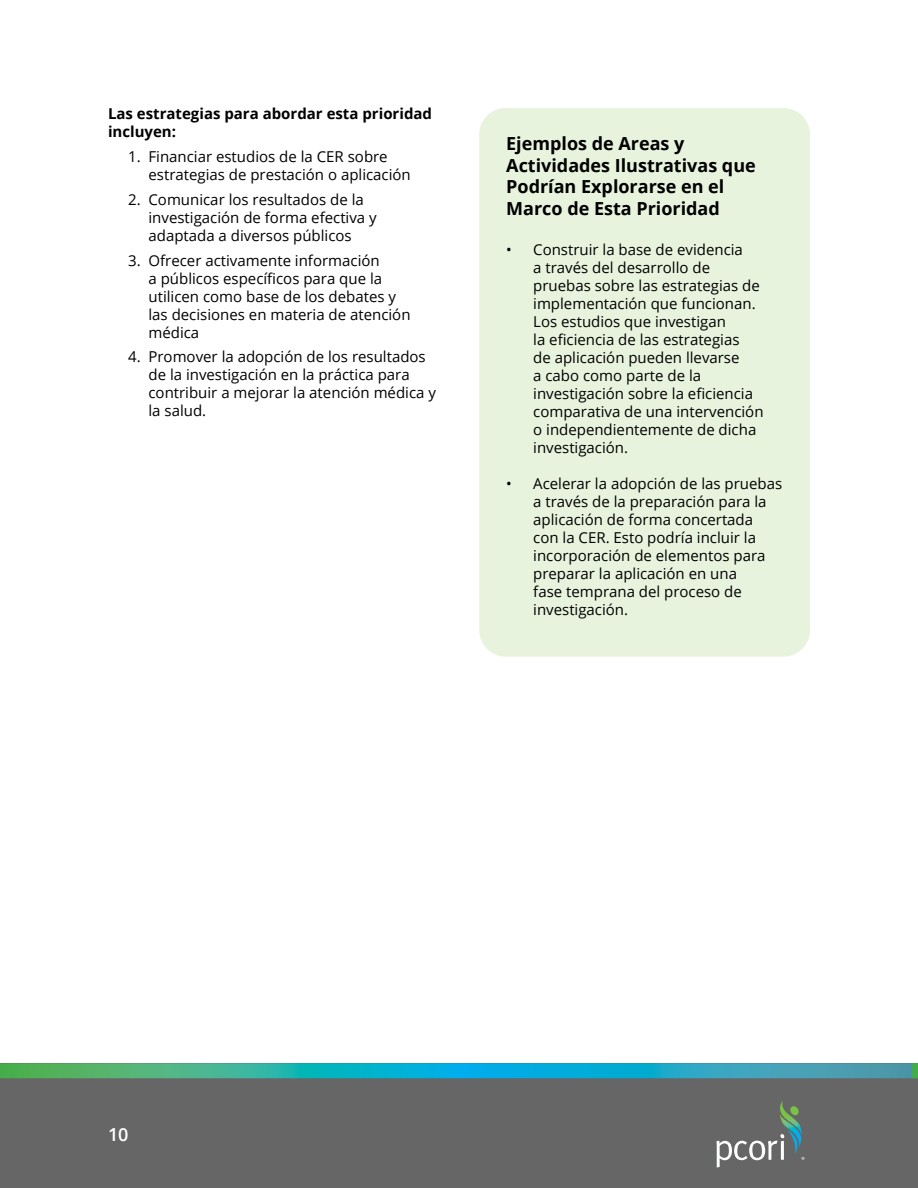
<style>
.page{position:relative;width:918px;height:1188px;background:#fff}
.page>*{position:absolute;margin:0;border:0;box-sizing:border-box;transform-origin:0 0}
.t1{font:700 18px/21.6px "Open Sans";color:#000}
.t2{font:600 18px "Open Sans";color:#fff}
.t3{font:15px/18px "Open Sans";color:#000}
.t4{font:700 15px/18px "Open Sans";color:#000}
</style>
<div class="page">
<div style="left:0;top:1063px;width:918px;height:125px;background:#666"></div>
<svg style="left:460px;top:1063px;width:452px;height:15px;background:#25a4c6"></svg>
<svg style="left:0;top:1063px;width:460px;height:15px;background:#30b299"></svg>
<div style="left:912px;top:1063px;width:6px;height:15px;background:#42ad49"></div>
<svg style="left:716px;top:1101px;width:89px;height:66px"></svg>
<div style="left:479px;top:108px;width:331px;height:549px;background:#e8f3de;border-radius:26px"></div>
<p class="t4" style="left:108px;top:105px;width:326px">Las estrategias para abordar esta prioridad incluyen:</p>
<p class="t3" style="left:148px;top:147px;width:264px;text-indent:-20px">1. Financiar estudios de la CER sobre estrategias de prestación o aplicación</p>
<p class="t3" style="left:148px;top:190px;width:230px;text-indent:-20px">2. Comunicar los resultados de la investigación de forma efectiva y adaptada a diversos públicos</p>
<p class="t3" style="left:148px;top:251px;width:264px;text-indent:-20px">3. Ofrecer activamente información<br>a públicos específicos para que la utilicen como base de los debates y las decisiones en materia de atención médica</p>
<p class="t3" style="left:148px;top:348px;width:289px;text-indent:-20px">4. Promover la adopción de los resultados de la investigación en la práctica para contribuir a mejorar la atención médica y la salud.</p>
<p class="t1" style="left:506px;top:132px;width:251px">Ejemplos de Areas y<br>Actividades Ilustrativas que<br>Podrían Explorarse en el<br>Marco de Esta Prioridad</p>
<p class="t3" style="left:533px;top:240px;width:232px;text-indent:-27px">• Construir la base de evidencia<br>a través del desarrollo de pruebas sobre las estrategias de implementación que funcionan.<br>Los estudios que investigan<br>la eficiencia de las estrategias<br>de aplicación pueden llevarse<br>a cabo como parte de la investigación sobre la eficiencia comparativa de una intervención o independientemente de dicha investigación.</p>
<p class="t3" style="left:533px;top:474px;width:250px;text-indent:-27px">• Acelerar la adopción de las pruebas a través de la preparación para la aplicación de forma concertada con la CER. Esto podría incluir la incorporación de elementos para preparar la aplicación en una<br>fase temprana del proceso de investigación.</p>
<p class="t2" style="left:108px;top:1122px;width:22px">10</p>
</div>
